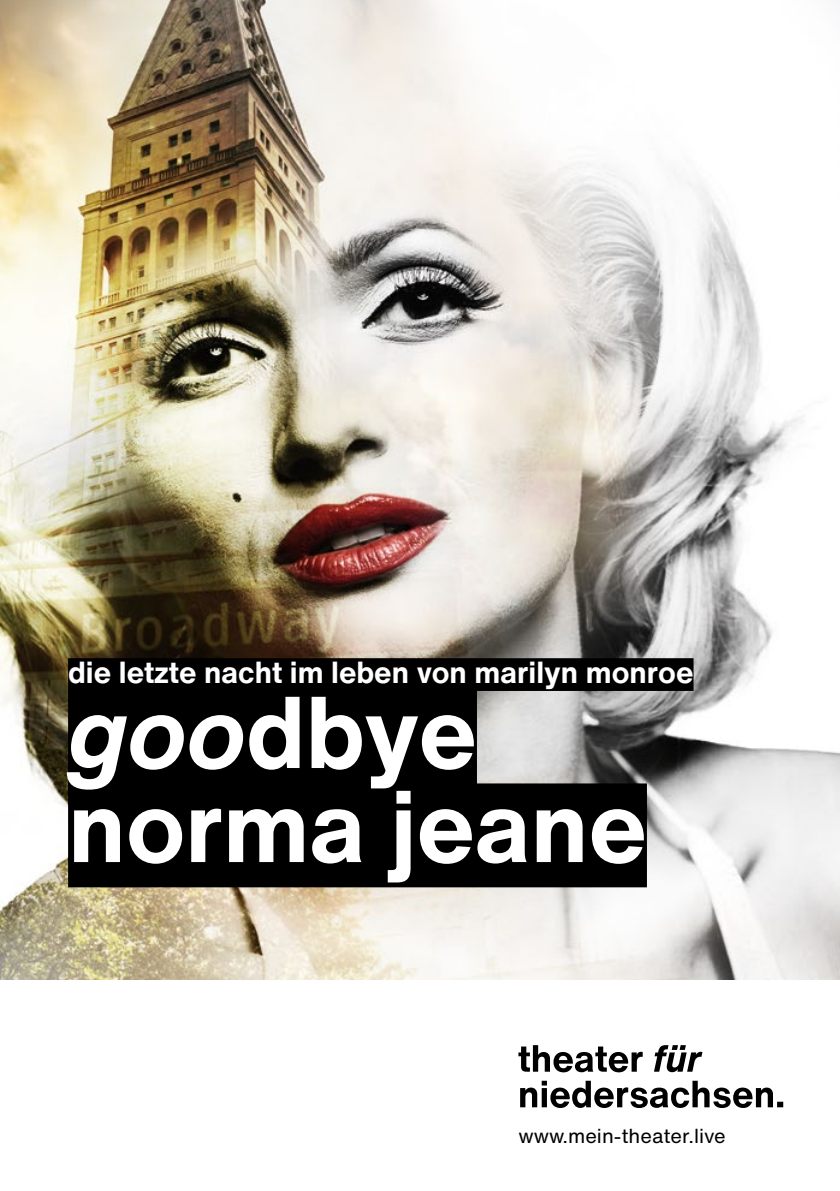
<style>
.page{position:relative;width:840px;height:1191px;background:#fff}
.page>*{position:absolute;margin:0;border:0;box-sizing:border-box;transform-origin:0 0}
.t1{font:700 100px/94px "Helvetica Now Text";color:#fff}
.t2{font:700 30px "Helvetica Now Text";color:#fff}
.t3{font:20px "Helvetica Now Text";color:#000}
.s1{font-style:italic}
</style>
<div class="page">
<img style="left:0;top:0;width:839px;height:979px">
<svg style="left:520px;top:1080px;width:262px;height:28px"></svg>
<svg style="left:518px;top:1045px;width:184px;height:27px"></svg>
<div style="left:68px;top:658px;width:625px;height:33px;background:#000"></div>
<div style="left:68px;top:689px;width:408px;height:104px;background:#000"></div>
<div style="left:68px;top:783px;width:578px;height:104px;background:#000"></div>
<p class="t2" style="left:68px;top:649px;width:626px">die letzte nacht im leben von marilyn monroe</p>
<h1 class="t1" style="left:68px;top:683px;width:580px"><span class="s1">goo</span>dbye norma jeane</h1>
<p class="t3" style="left:518px;top:1120px;width:209px">www.mein-theater.live</p>
</div>
